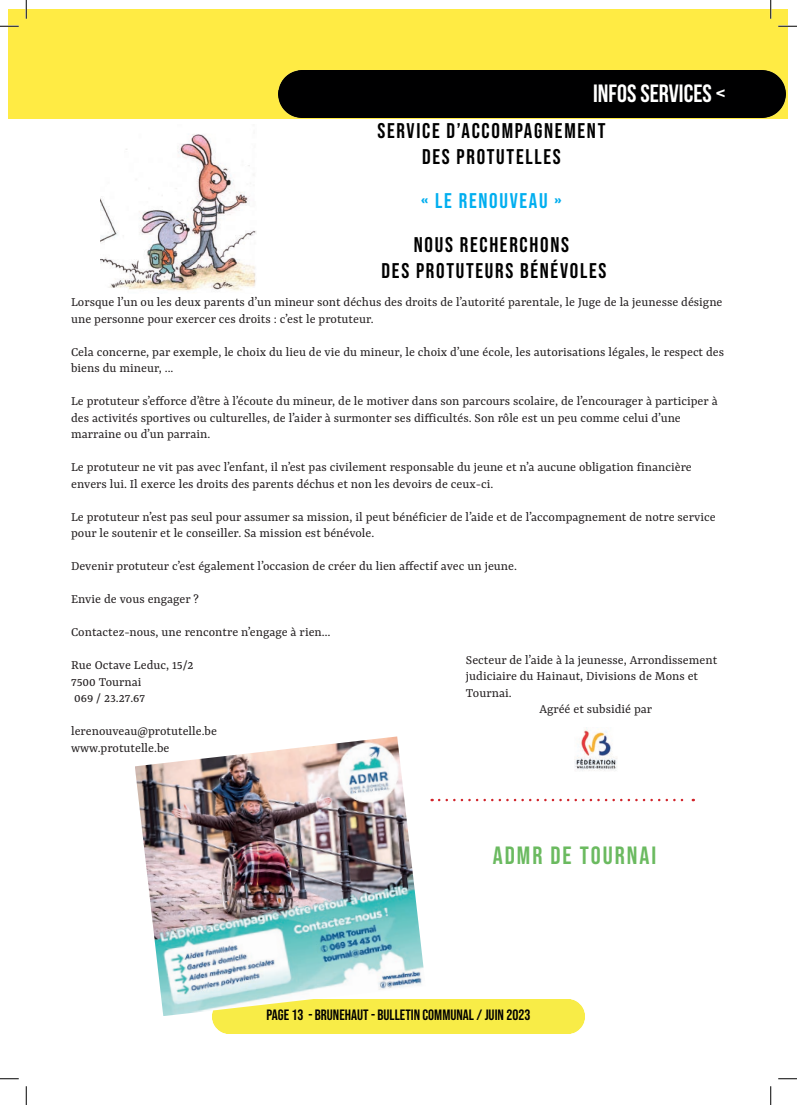
<style>
.page{position:relative;width:797px;height:1105px;background:#fff}
.page>*{position:absolute;margin:0;border:0;box-sizing:border-box;transform-origin:0 0}
.t1{font:700 25px "Bebas Neue";color:#fff}
.t2{font:25px "Bebas Neue";letter-spacing:.08em;color:#6bba60}
.t3{font:21.25px/25.5px "Bebas Neue";letter-spacing:.08em;color:#000;text-align:center}
.t4{font:21.25px "Bebas Neue";letter-spacing:.08em;color:#00aeef}
.t5{font:15px "Bebas Neue";color:#000001}
.t6{font:13.75px/16.5px "Yrsa";color:#231f20}
</style>
<div class="page">
<div style="left:11px;top:9px;width:774px;height:110px;background:#ffeb44"></div>
<div style="left:278px;top:71px;width:507px;height:47px;background:#000001"></div>
<div style="left:212px;top:999px;width:372px;height:35px;background:#f8ec47"></div>
<img style="left:135px;top:736px;width:290px;height:280px">
<img style="left:101px;top:134px;width:155px;height:157px">
<img style="left:575px;top:730px;width:42px;height:41px">
<svg style="left:439px;top:799px;width:254px;height:2px"></svg>
<svg style="left:0;top:25px;width:19px;height:2px"></svg>
<svg style="left:778px;top:25px;width:19px;height:2px"></svg>
<svg style="left:0;top:1078px;width:19px;height:1px"></svg>
<svg style="left:778px;top:1078px;width:19px;height:1px"></svg>
<svg style="left:25px;top:0;width:2px;height:19px"></svg>
<svg style="left:25px;top:1086px;width:2px;height:19px"></svg>
<svg style="left:770px;top:0;width:1px;height:19px"></svg>
<svg style="left:770px;top:1086px;width:1px;height:19px"></svg>
<h1 class="t1" style="left:593px;top:79px;width:134px">INFOS SERVICES &lt;</h1>
<h2 class="t3" style="left:377px;top:118px;width:229px">SERVICE D’ACCOMPAGNEMENT<br>DES PROTUTELLES</h2>
<h2 class="t4" style="left:421px;top:188px;width:142px">« LE RENOUVEAU »</h2>
<h2 class="t3" style="left:381px;top:232px;width:226px">NOUS RECHERCHONS<br>DES PROTUTEURS BÉNÉVOLES</h2>
<p class="t6" style="left:71px;top:294px;width:653px">Lorsque l’un ou les deux parents d’un mineur sont déchus des droits de l’autorité parentale, le Juge de la jeunesse désigne une personne pour exercer ces droits : c’est le protuteur.</p>
<p class="t6" style="left:71px;top:344px;width:654px">Cela concerne, par exemple, le choix du lieu de vie du mineur, le choix d’une école, les autorisations légales, le respect des biens du mineur, ...</p>
<p class="t6" style="left:71px;top:393px;width:648px">Le protuteur s’efforce d’être à l’écoute du mineur, de le motiver dans son parcours scolaire, de l’encourager à participer à des activités sportives ou culturelles, de l’aider à surmonter ses difficultés. Son rôle est un peu comme celui d’une marraine ou d’un parrain.</p>
<p class="t6" style="left:71px;top:459px;width:622px">Le protuteur ne vit pas avec l’enfant, il n’est pas civilement responsable du jeune et n’a aucune obligation financière envers lui. Il exerce les droits des parents déchus et non les devoirs de ceux-ci.</p>
<p class="t6" style="left:71px;top:509px;width:646px">Le protuteur n’est pas seul pour assumer sa mission, il peut bénéficier de l’aide et de l’accompagnement de notre service pour le soutenir et le conseiller. Sa mission est bénévole.</p>
<p class="t6" style="left:71px;top:558px;width:447px">Devenir protuteur c’est également l’occasion de créer du lien affectif avec un jeune.</p>
<p class="t6" style="left:71px;top:591px;width:129px">Envie de vous engager ?</p>
<p class="t6" style="left:71px;top:624px;width:261px">Contactez-nous, une rencontre n’engage à rien…</p>
<p class="t6" style="left:71px;top:657px;width:124px">Rue Octave Leduc, 15/2<br>7500 Tournai<br>069 / 23.27.67</p>
<p class="t6" style="left:71px;top:723px;width:147px">lerenouveau@protutelle.be www.protutelle.be</p>
<p class="t6" style="left:466px;top:652px;width:253px">Secteur de l’aide à la jeunesse, Arrondissement</p>
<p class="t6" style="left:466px;top:669px;width:234px">judiciaire du Hainaut, Divisions de Mons et</p>
<p class="t6" style="left:466px;top:685px;width:47px">Tournai.</p>
<p class="t6" style="left:539px;top:702px;width:114px">Agréé et subsidié par</p>
<h1 class="t2" style="left:493px;top:841px;width:165px">ADMR DE TOURNAI</h1>
<p class="t5" style="left:266px;top:1006px;width:265px">PAGE 13 - BRUNEHAUT - BULLETIN COMMUNAL / JUIN 2023</p>
</div>
